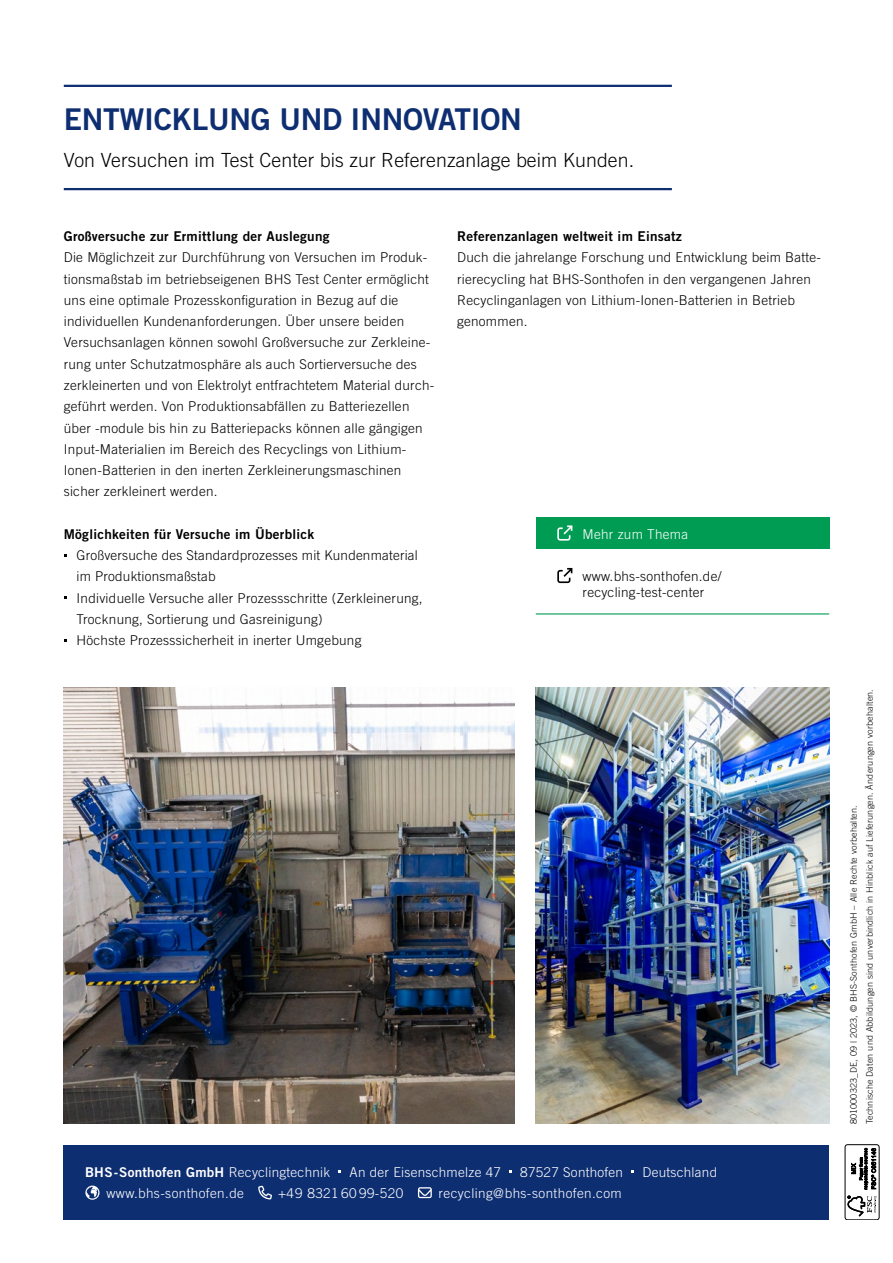
<style>
.page{position:relative;width:893px;height:1263px;background:#fff}
.page>*{position:absolute;margin:0;border:0;box-sizing:border-box;transform-origin:0 0}
.Head_20_26{font:30px "Trade Gothic LT Std Bd 2";letter-spacing:-.01em;color:#0e2e72}
.Subhead_13_17{font:300 19.5px "Trade Gothic LT Std";letter-spacing:.005em;color:#000}
.Copy_9_11{font:300 13.5px/21.3px "Trade Gothic LT Std";letter-spacing:.02em;color:#000}
.Copy_9_11-2{font:300 13.5px "Trade Gothic LT Std";letter-spacing:.02em;color:#fff}
.Copy_9_11-3{font:13.5px "Trade Gothic LT Std Bd 2";letter-spacing:.02em;color:#000}
.t1{font:13.5px "Trade Gothic LT Std Bd 2";letter-spacing:.02em;color:#fff}
.t2{font:300 9px "Trade Gothic LT Std";letter-spacing:.02em;color:#000}
.s1{font-family:"Trade Gothic LT Std";font-weight:300}
</style>
<div class="page">
<img style="left:64px;top:688px;width:450px;height:436px">
<img style="left:536px;top:688px;width:293px;height:435px">
<hr style="left:64px;top:85px;width:608px;height:2px;background:#0e2e72">
<hr style="left:64px;top:188px;width:608px;height:2px;background:#0e2e72">
<div style="left:536px;top:517px;width:293px;height:32px;background:#009c54"></div>
<svg style="left:557px;top:525px;width:15px;height:16px"></svg>
<svg style="left:557px;top:568px;width:15px;height:15px"></svg>
<hr style="left:536px;top:613px;width:293px;height:1px;background:#009c54">
<div style="left:64px;top:1145px;width:765px;height:74px;background:#0e2e72"></div>
<svg style="left:85px;top:1185px;width:15px;height:15px"></svg>
<svg style="left:258px;top:1185px;width:14px;height:14px"></svg>
<svg style="left:418px;top:1187px;width:14px;height:11px"></svg>
<div style="left:845px;top:1144px;width:34px;height:76px;border:1px solid #000;border-radius:3px"></div>
<svg style="left:847px;top:1196px;width:29px;height:20px"></svg>
<svg style="left:851px;top:1148px;width:25px;height:41px"></svg>
<p class="Head_20_26" style="left:64px;top:100px;width:460px">ENTWICKLUNG UND INNOVATION</p>
<p class="Subhead_13_17" style="left:64px;top:148px;width:572px">Von Versuchen im Test Center bis zur Referenzanlage beim Kunden.</p>
<p class="Copy_9_11-3" style="left:64px;top:228px;width:267px">Großversuche zur Ermittlung der Auslegung</p>
<p class="Copy_9_11" style="left:64px;top:247px;width:372px">Die Möglichzeit zur Durchführung von Versuchen im Produk&shy;tionsmaßstab im betriebseigenen BHS Test Center ermöglicht uns eine optimale Prozesskonfiguration in Bezug auf die individuellen Kundenanforderungen. Über unsere beiden Versuchsanlagen können sowohl Großversuche zur Zerkleine&shy;rung unter Schutzatmosphäre als auch Sortierversuche des zerkleinerten und von Elektrolyt entfrachtetem Material durch&shy;geführt werden. Von Produktionsabfällen zu Batteriezellen über -module bis hin zu Batteriepacks können alle gängigen Input-Materialien im Bereich des Recyclings von Lithium-Ionen-Batterien in den inerten Zerkleinerungsmaschinen sicher zerkleinert werden.</p>
<p class="Copy_9_11-3" style="left:64px;top:526px;width:252px">Möglichkeiten für Versuche im Überblick</p>
<p class="Copy_9_11" style="left:77px;top:544px;width:343px">Großversuche des Standardprozesses mit Kundenmaterial im Produktionsmaßstab</p>
<p class="Copy_9_11" style="left:77px;top:587px;width:348px">Individuelle Versuche aller Prozessschritte (Zerkleinerung,<br>Trocknung, Sortierung und Gasreinigung)</p>
<p class="Copy_9_11" style="left:77px;top:630px;width:286px">Höchste Prozesssicherheit in inerter Umgebung</p>
<p class="Copy_9_11-3" style="left:457px;top:228px;width:226px">Referenzanlagen weltweit im Einsatz</p>
<p class="Copy_9_11" style="left:457px;top:247px;width:365px">Duch die jahrelange Forschung und Entwicklung beim Batte&shy;rierecycling hat BHS-Sonthofen in den vergangenen Jahren Recyclinganlagen von Lithium-Ionen-Batterien in Betrieb genommen.</p>
<p class="Copy_9_11-2" style="left:583px;top:526px;width:107px">Mehr zum Thema</p>
<p class="Copy_9_11" style="left:583px;top:568px;width:140px;line-height:15.9px">www.bhs-sonthofen.de/ recycling-test-center</p>
<p class="t1" style="left:85px;top:1163px;width:247px">BHS-Sonthofen GmbH <span class="s1">Recyclingtechnik</span></p>
<p class="Copy_9_11-2" style="left:350px;top:1164px;width:153px">An der Eisenschmelze 47</p>
<p class="Copy_9_11-2" style="left:520px;top:1164px;width:104px">87527 Sonthofen</p>
<p class="Copy_9_11-2" style="left:642px;top:1164px;width:76px">Deutschland</p>
<p class="Copy_9_11-2" style="left:107px;top:1185px;width:139px">www.bhs-sonthofen.de</p>
<p class="Copy_9_11-2" style="left:278px;top:1185px;width:127px">+49 8321 60 99-520</p>
<p class="Copy_9_11-2" style="left:439px;top:1185px;width:185px">recycling@bhs-sonthofen.com</p>
<p class="t2" style="left:864px;top:1124px;width:437px;rotate:-90deg">Technische Daten und Abbildungen sind unverbindlich in Hinblick auf Lieferungen. Änderungen vorbehalten.</p>
<p class="t2" style="left:848px;top:1124px;width:321px;rotate:-90deg">801000323_DE, 09 | 2023, © BHS-Sonthofen GmbH – Alle Rechte vorbehalten.</p>
</div>
